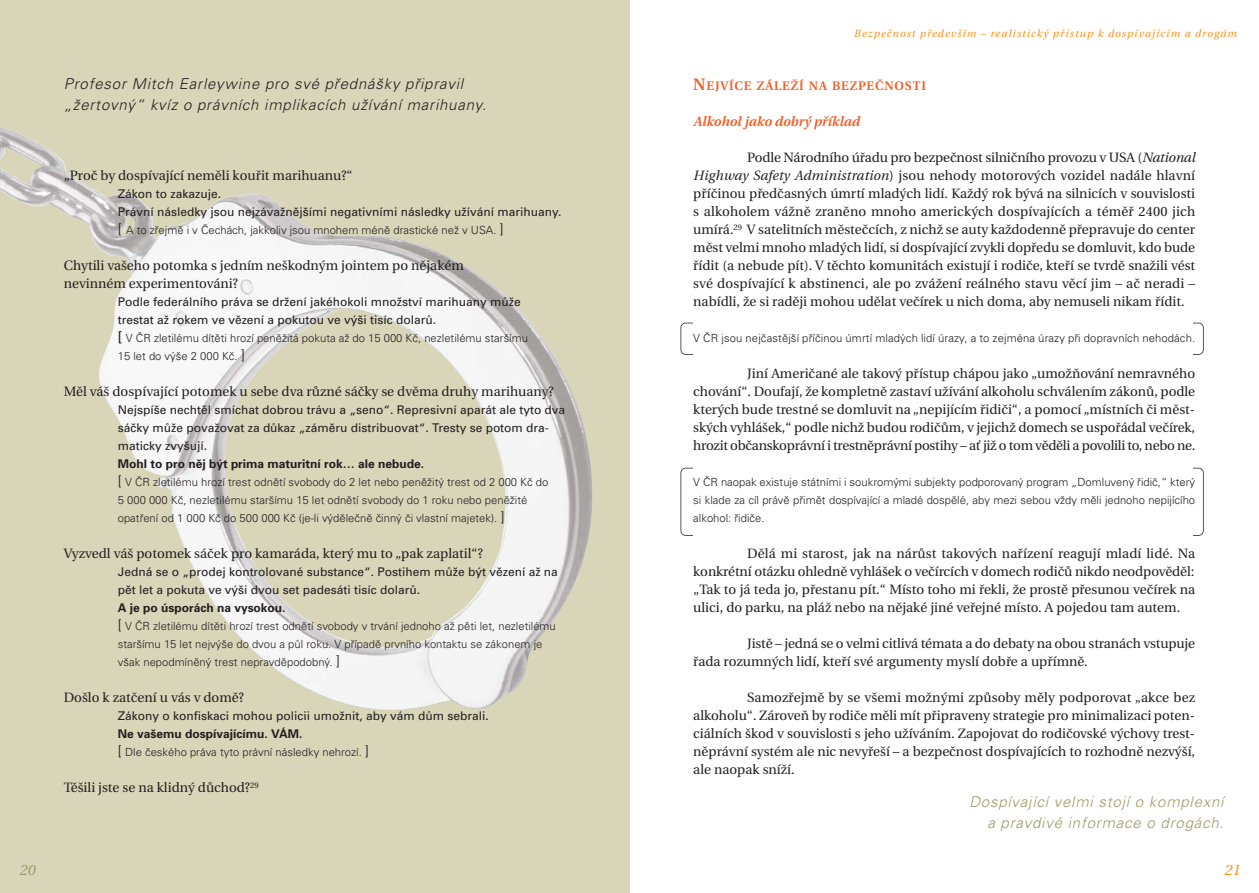
<style>
.page{position:relative;width:1259px;height:893px;background:#fff}
.page>*{position:absolute;margin:0;border:0;box-sizing:border-box;transform-origin:0 0}
.t1{font:italic 300 15px/21px "Univers CE";letter-spacing:.055em;color:#231f20}
.t2{font:italic 300 15px/21px "Univers CE";letter-spacing:.05em;color:#a09b67;text-align:right}
.t3{font:italic 15px "Utopia CE";color:#f7931d}
.t4{font:italic 15px "Utopia CE";color:#a09b67}
.t5{font:13.5px/18px "Utopia CE";color:#231f20;text-align:justify}
.t6{font:italic 600 13.5px "Utopia CE";color:#f15a22}
.t7{font:600 12.3px "Utopia CE";letter-spacing:.065em;color:#f15a22}
.t8{font:12px/18px "Univers CE";color:#231f20}
.t9{font:700 12px "Univers CE";color:#231f20}
.t10{font:300 11.25px/18px "Univers CE";color:#231f20}
.t11{font:italic 10.5px "Utopia CE";letter-spacing:.1em;color:#f7931d}
.s1{font-size:15px}
.s2{font-weight:400;font-size:15px}
.s3{font-size:16.5px}
.s4{font-style:italic}
</style>
<div class="page">
<div style="left:0;top:0;width:629px;height:893px;background:#d8d5b9"></div>
<img style="left:0;top:127px;width:592px;height:583px">
<p class="t4" style="left:19px;top:863px;width:17px">20</p>
<p class="t1" style="left:64px;top:75px;width:427px">Profesor Mitch Earleywine pro své přednášky připravil „žertovný “ kvíz o právních implikacích užívání marihuany.</p>
<p class="t5" style="left:64px;top:168px;width:290px">„Proč by dospívající neměli kouřit marihuanu?“</p>
<p class="t8" style="left:118px;top:186px;width:445px">Zákon to zakazuje.<br>Právní následky jsou nejzávažnějšími negativními následky užívání marihuany.</p>
<p class="t10" style="left:118px;top:222px;width:387px"><span class="s1">[</span> A to zřejmě i v Čechách, jakkoliv jsou mnohem méně drastické než v USA. <span class="s1">]</span></p>
<p class="t5" style="left:64px;top:258px;width:401px">Chytili vašeho potomka s jedním neškodným jointem po nějakém nevinném experimentováni?</p>
<p class="t8" style="left:118px;top:294px;width:404px">Podle federálního práva se držení jakéhokoli množství marihuany může trestat až rokem ve vězení a pokutou ve výši tisíc dolarů.</p>
<p class="t10" style="left:118px;top:330px;width:412px"><span class="s2">[</span> V ČR zletilému dítěti hrozí peněžitá pokuta až do 15 000 Kč, nezletilému staršímu<br>15 let do výše 2 000 Kč. <span class="s1">]</span></p>
<p class="t5" style="left:64px;top:384px;width:491px">Měl váš dospívající potomek u sebe dva různé sáčky se dvěma druhy marihuany?</p>
<p class="t8" style="left:118px;top:402px;width:449px">Nejspíše nechtěl smíchat dobrou trávu a „seno“. Represivní aparát ale tyto dva sáčky může považovat za důkaz „záměru distribuovat“. Tresty se potom dra&shy;maticky zvyšují.</p>
<p class="t9" style="left:118px;top:459px;width:308px">Mohl to pro něj být prima maturitní rok… ale nebude.</p>
<p class="t10" style="left:118px;top:474px;width:432px"><span class="s1">[</span> V ČR zletilému hrozí trest odnětí svobody do 2 let nebo peněžitý trest od 2 000 Kč do<br>5 000 000 Kč, nezletilému staršímu 15 let odnětí svobody do 1 roku nebo peněžité opatření od 1 000 Kč do 500 000 Kč (je-li výdělečně činný či vlastní majetek). <span class="s1">]</span></p>
<p class="t5" style="left:64px;top:546px;width:421px">Vyzvedl váš potomek sáček pro kamaráda, který mu to „pak zaplatil“?</p>
<p class="t8" style="left:118px;top:564px;width:442px">Jedná se o „prodej kontrolované substance“. Postihem může být vězení až na pět let a pokuta ve výši dvou set padesáti tisíc dolarů.</p>
<p class="t9" style="left:118px;top:603px;width:169px">A je po úsporách na vysokou.</p>
<p class="t10" style="left:118px;top:618px;width:439px"><span class="s1">[</span> V ČR zletilému dítěti hrozí trest odnětí svobody v trvání jednoho až pěti let, nezletilému staršímu 15 let nejvýše do dvou a půl roku. V případě prvního kontaktu se zákonem je však nepodmíněný trest nepravděpodobný. <span class="s1">]</span></p>
<p class="t5" style="left:64px;top:690px;width:182px">Došlo k zatčení u vás v domě?</p>
<p class="t8" style="left:118px;top:708px;width:372px">Zákony o konfiskaci mohou policii umožnit, aby vám dům sebrali.</p>
<p class="t9" style="left:118px;top:729px;width:186px">Ne vašemu dospívajícímu. VÁM.</p>
<p class="t10" style="left:118px;top:744px;width:253px"><span class="s1">[</span> Dle českého práva tyto právní následky nehrozí. <span class="s1">]</span></p>
<p class="t5" style="left:64px;top:780px;width:196px">Těšili jste se na klidný důchod?<sup>29</sup></p>
<p class="t11" style="left:854px;top:29px;width:384px">Bezpečnost především – realistický přístup k dospívajícím a drogám</p>
<p class="t7" style="left:693px;top:81px;width:234px"><span class="s3">N</span>EJVÍCE ZÁLEŽÍ NA BEZPEČNOSTI</p>
<p class="t6" style="left:693px;top:116px;width:168px">Alkohol jako dobrý příklad</p>
<p class="t5" style="left:693px;top:150px;width:503px;text-indent:54px">Podle Národního úřadu pro bezpečnost silničního provozu v USA (<span class="s4">National Highway Safety Administration</span>) jsou nehody motorových vozidel nadále hlavní příčinou předčasných úmrtí mladých lidí. Každý rok bývá na silnicích v souvislosti s alkoholem vážně zraněno mnoho amerických dospívajících a téměř 2400 jich umírá.<sup>29</sup> V satelitních městečcích, z nichž se auty každodenně přepravuje do center měst velmi mnoho mladých lidí, si dospívající zvykli dopředu se domluvit, kdo bude řídit (a nebude pít). V těchto komunitách existují i rodiče, kteří se tvrdě snažili vést své dospívající k abstinenci, ale po zvážení reálného stavu věcí jim – ač neradi – nabídli, že si raději mohou udělat večírek u nich doma, aby nemuseli nikam řídit.</p>
<p class="t10" style="left:693px;top:330px;width:503px">V ČR jsou nejčastější příčinou úmrtí mladých lidí úrazy, a to zejména úrazy při dopravních nehodách.</p>
<p class="t5" style="left:693px;top:366px;width:503px;text-indent:54px">Jiní Američané ale takový přístup chápou jako „umožňování nemravného chování“. Doufají, že kompletně zastaví užívání alkoholu schválením zákonů, podle kterých bude trestné se domluvit na „nepijícím řidiči“, a pomocí „místních či měst&shy;ských vyhlášek,“ podle nichž budou rodičům, v jejichž domech se uspořádal večírek, hrozit občanskoprávní i trestněprávní postihy – ať již o tom věděli a povolili to, nebo ne.</p>
<p class="t10" style="left:693px;top:474px;width:503px;text-align:justify">V ČR naopak existuje státními i soukromými subjekty podporovaný program „Domluvený řidič,“ který si klade za cíl právě přimět dospívající a mladé dospělé, aby mezi sebou vždy měli jednoho nepijícího alkohol: řidiče.</p>
<p class="t5" style="left:693px;top:546px;width:503px;text-indent:54px">Dělá mi starost, jak na nárůst takových nařízení reagují mladí lidé. Na konkrétní otázku ohledně vyhlášek o večírcích v domech rodičů nikdo neodpověděl: „Tak to já teda jo, přestanu pít.“ Místo toho mi řekli, že prostě přesunou večírek na ulici, do parku, na pláž nebo na nějaké jiné veřejné místo. A pojedou tam autem.</p>
<p class="t5" style="left:693px;top:636px;width:503px;text-indent:54px">Jistě – jedná se o velmi citlivá témata a do debaty na obou stranách vstupuje řada rozumných lidí, kteří své argumenty myslí dobře a upřímně.</p>
<p class="t5" style="left:693px;top:690px;width:503px;text-indent:54px">Samozřejmě by se všemi možnými způsoby měly podporovat „akce bez alkoholu“. Zároveň by rodiče měli mít připraveny strategie pro minimalizaci poten&shy;ciálních škod v souvislosti s jeho užíváním. Zapojovat do rodičovské výchovy trest&shy;něprávní systém ale nic nevyřeší – a bezpečnost dospívajících to rozhodně nezvýší, ale naopak sníží.</p>
<p class="t2" style="left:969px;top:792px;width:259px">Dospívající velmi stojí o komplexní a pravdivé informace o drogách.</p>
<p class="t3" style="left:1224px;top:863px;width:17px">21</p>
</div>
